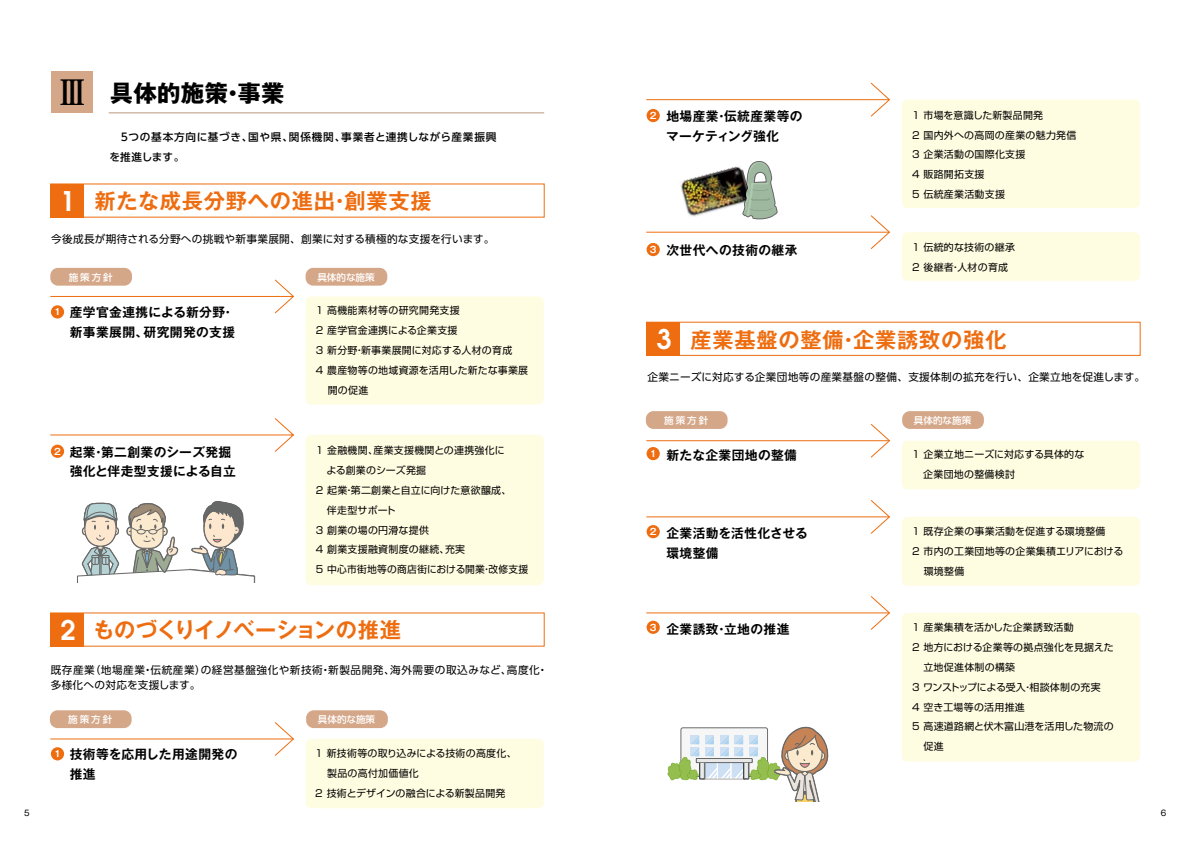
<style>
.page{position:relative;width:1191px;height:842px;background:#fff}
.page>*{position:absolute;margin:0;border:0;box-sizing:border-box;transform-origin:0 0}
.t1{font:700 35.1px "Ryumin Pro";color:#000}
.t2{font:700 23.4px "Gothic MB101 Pro";letter-spacing:.015em;color:#000}
.t3{font:700 21.3px "Gothic MB101 Pro De";letter-spacing:.035em;color:#ed6d10}
.t4{font:700 21.3px "Gothic MB101 Pro De";letter-spacing:-.03em;color:#ed6d10}
.t5{font:700 12.8px/19.8px "Gothic MB101 Pro De";letter-spacing:.03em;color:#000}
.t6{font:10.6px "UD Shin Go Pro";letter-spacing:.03em;color:#000}
.t7{font:10.6px/14.9px "UD Shin Go Pro";letter-spacing:.05em;color:#000}
.t8{font:500 10.6px/19.8px "UD Shin Go Pro";letter-spacing:.07em;color:#000}
.t9{font:9.9px/19.8px "Shin Go Pro";letter-spacing:.03em;color:#000}
.t10{font:9.9px "Shin Go Pro";letter-spacing:-.015em;color:#000}
.t11{font:9.9px "Shin Go Pro";letter-spacing:-.005em;color:#000}
.t12{font:9.9px "Shin Go Pro";letter-spacing:.005em;color:#000}
.t13{font:500 9.6px "UD Shin Go Pro";color:#fff}
.t14{font:700 8.9px "Gothic MB101 Pro De";color:#fff}
.t15{font:8px "Gothic MB101 Pro";color:#000}
.s1{font-family:"Avant Garde";font-weight:600;font-size:26.9px;color:#fff}
</style>
<div class="page">
<img style="left:680px;top:166px;width:62px;height:51px">
<div style="left:305px;top:296px;width:239px;height:109px;background:#fffde1;border-radius:6px"></div>
<div style="left:902px;top:100px;width:238px;height:108px;background:#fffde1;border-radius:6px"></div>
<div style="left:902px;top:613px;width:238px;height:148px;background:#fffde1;border-radius:6px"></div>
<div style="left:902px;top:441px;width:238px;height:48px;background:#fffde1;border-radius:6px"></div>
<div style="left:902px;top:232px;width:238px;height:49px;background:#fffde1;border-radius:6px"></div>
<div style="left:902px;top:517px;width:238px;height:69px;background:#fffde1;border-radius:6px"></div>
<div style="left:305px;top:739px;width:239px;height:69px;background:#fffde1;border-radius:6px"></div>
<div style="left:305px;top:435px;width:239px;height:150px;background:#fffde1;border-radius:6px"></div>
<svg style="left:742px;top:161px;width:35px;height:58px"></svg>
<div style="left:51px;top:71px;width:41px;height:42px;background:#d5a789"></div>
<div style="left:646px;top:322px;width:494px;height:34px;border:1px solid #ed6d10"></div>
<div style="left:646px;top:322px;width:34px;height:33px;background:#ed6d10"></div>
<div style="left:51px;top:613px;width:33px;height:33px;background:#ed6d10"></div>
<div style="left:51px;top:184px;width:33px;height:33px;background:#ed6d10"></div>
<div style="left:50px;top:268px;width:82px;height:18px;background:#d5a789;border-radius:8px"></div>
<div style="left:305px;top:268px;width:82px;height:18px;background:#d5a789;border-radius:8px"></div>
<div style="left:50px;top:710px;width:82px;height:18px;background:#d5a789;border-radius:8px"></div>
<div style="left:306px;top:710px;width:82px;height:18px;background:#d5a789;border-radius:8px"></div>
<div style="left:646px;top:411px;width:81px;height:18px;background:#d5a789;border-radius:8px"></div>
<div style="left:902px;top:411px;width:82px;height:18px;background:#d5a789;border-radius:8px"></div>
<div style="left:51px;top:305px;width:13px;height:13px;background:#ed6d10;border-radius:50%"></div>
<div style="left:51px;top:747px;width:13px;height:13px;background:#ed6d10;border-radius:50%"></div>
<div style="left:51px;top:445px;width:13px;height:13px;background:#ed6d10;border-radius:50%"></div>
<div style="left:646px;top:109px;width:14px;height:13px;background:#ed6d10;border-radius:50%"></div>
<div style="left:646px;top:447px;width:14px;height:13px;background:#ed6d10;border-radius:50%"></div>
<div style="left:646px;top:525px;width:14px;height:13px;background:#ed6d10;border-radius:50%"></div>
<div style="left:646px;top:621px;width:14px;height:13px;background:#ed6d10;border-radius:50%"></div>
<div style="left:646px;top:243px;width:14px;height:13px;background:#ed6d10;border-radius:50%"></div>
<svg style="left:77px;top:500px;width:179px;height:82px"></svg>
<svg style="left:667px;top:726px;width:162px;height:76px"></svg>
<hr style="left:109px;top:112px;width:435px;height:1px;background:#ba987d">
<hr style="left:50px;top:739px;width:243px;height:1px;background:#ed6d10">
<svg style="left:274px;top:722px;width:20px;height:34px"></svg>
<hr style="left:646px;top:99px;width:243px;height:1px;background:#ed6d10">
<svg style="left:870px;top:82px;width:20px;height:35px"></svg>
<hr style="left:646px;top:232px;width:243px;height:1px;background:#ed6d10">
<svg style="left:870px;top:215px;width:20px;height:34px"></svg>
<hr style="left:646px;top:440px;width:243px;height:1px;background:#ed6d10">
<svg style="left:870px;top:423px;width:20px;height:35px"></svg>
<hr style="left:646px;top:517px;width:243px;height:1px;background:#ed6d10">
<svg style="left:870px;top:500px;width:20px;height:34px"></svg>
<hr style="left:646px;top:613px;width:243px;height:1px;background:#ed6d10">
<svg style="left:870px;top:596px;width:20px;height:34px"></svg>
<hr style="left:50px;top:296px;width:243px;height:1px;background:#ed6d10">
<svg style="left:274px;top:279px;width:20px;height:35px"></svg>
<hr style="left:50px;top:435px;width:243px;height:1px;background:#ed6d10">
<svg style="left:274px;top:418px;width:20px;height:34px"></svg>
<h1 class="t1" style="left:55px;top:63px;width:37px">Ⅲ</h1>
<h2 class="t2" style="left:110px;top:73px;width:176px">具体的施策・事業</h2>
<p class="t8" style="left:109px;top:126px;width:388px">　５つの基本方向に基づき、国や県、関係機関、事業者と連携しながら産業振興を推進します。</p>
<h3 class="t3" style="left:60px;top:184px;width:373px"><span class="s1">1</span> 新たな成長分野への進出・創業支援</h3>
<p class="t6" style="left:51px;top:230px;width:445px">今後成長が期待される分野への挑戦や新事業展開、創業に対する積極的な支援を行います。</p>
<p class="t14" style="left:54px;top:304px;width:8px">1</p>
<p class="t13" style="left:69px;top:269px;width:46px">施策方針</p>
<p class="t5" style="left:70px;top:301px;width:167px">産学官金連携による新分野・新事業展開、研究開発の支援</p>
<p class="t13" style="left:317px;top:269px;width:59px">具体的な施策</p>
<p class="t9" style="left:316px;top:300px;width:145px">1 高機能素材等の研究開発支援</p>
<p class="t9" style="left:316px;top:319px;width:143px">2 産学官金連携による企業支援</p>
<p class="t9" style="left:316px;top:339px;width:198px">3 新分野・新事業展開に対応する人材の育成</p>
<p class="t9" style="left:316px;top:359px;width:214px">4 農産物等の地域資源を活用した新たな事業展</p>
<p class="t9" style="left:328px;top:379px;width:42px">開の促進</p>
<p class="t14" style="left:54px;top:444px;width:8px">2</p>
<p class="t5" style="left:70px;top:440px;width:167px">起業・第二創業のシーズ発掘強化と伴走型支援による自立</p>
<p class="t9" style="left:316px;top:439px;width:190px">1 金融機関、産業支援機関との連携強化に</p>
<p class="t12" style="left:326px;top:462px;width:101px">よる創業のシーズ発掘</p>
<p class="t9" style="left:316px;top:479px;width:197px">2 起業・第二創業と自立に向けた意欲醸成、</p>
<p class="t9" style="left:327px;top:499px;width:70px">伴走型サポート</p>
<p class="t9" style="left:316px;top:519px;width:115px">3 創業の場の円滑な提供</p>
<p class="t9" style="left:316px;top:538px;width:151px">4 創業支援融資制度の継続、充実</p>
<p class="t9" style="left:316px;top:558px;width:214px">5 中心市街地等の商店街における開業・改修支援</p>
<h3 class="t4" style="left:60px;top:613px;width:342px"><span class="s1">2</span> ものづくりイノベーションの推進</h3>
<p class="t7" style="left:51px;top:662px;width:499px">既存産業（地場産業・伝統産業）の経営基盤強化や新技術・新製品開発、海外需要の取込みなど、高度化・多様化への対応を支援します。</p>
<p class="t14" style="left:54px;top:746px;width:8px">1</p>
<p class="t13" style="left:68px;top:712px;width:46px">施策方針</p>
<p class="t5" style="left:70px;top:743px;width:169px">技術等を応用した用途開発の推進</p>
<p class="t13" style="left:318px;top:712px;width:59px">具体的な施策</p>
<p class="t9" style="left:315px;top:742px;width:203px">1 新技術等の取り込みによる技術の高度化、</p>
<p class="t9" style="left:327px;top:762px;width:93px">製品の高付加価値化</p>
<p class="t11" style="left:315px;top:785px;width:192px">2 技術とデザインの融合による新製品開発</p>
<p class="t14" style="left:650px;top:108px;width:8px">2</p>
<p class="t5" style="left:666px;top:105px;width:138px">地場産業・伝統産業等のマーケティング強化</p>
<p class="t9" style="left:912px;top:104px;width:166px">1 市場を意識した新製品開発<br>2 国内外への高岡の産業の魅力発信<br>3 企業活動の国際化支援<br>4 販路開拓支援<br>5 伝統産業活動支援</p>
<p class="t14" style="left:650px;top:242px;width:8px">3</p>
<p class="t5" style="left:666px;top:239px;width:133px">次世代への技術の継承</p>
<p class="t9" style="left:912px;top:236px;width:104px">1 伝統的な技術の継承<br>2 後継者・人材の育成</p>
<h3 class="t3" style="left:656px;top:322px;width:351px"><span class="s1">3</span> 産業基盤の整備・企業誘致の強化</h3>
<p class="t6" style="left:647px;top:369px;width:499px">企業ニーズに対応する企業団地等の産業基盤の整備、支援体制の拡充を行い、企業立地を促進します。</p>
<p class="t14" style="left:650px;top:446px;width:8px">1</p>
<p class="t13" style="left:664px;top:412px;width:46px">施策方針</p>
<p class="t5" style="left:666px;top:444px;width:132px">新たな企業団地の整備</p>
<p class="t13" style="left:914px;top:412px;width:59px">具体的な施策</p>
<p class="t9" style="left:923px;top:443px;width:163px;text-indent:-11px">1 企業立地ニーズに対応する具体的な企業団地の整備検討</p>
<p class="t14" style="left:650px;top:524px;width:8px">2</p>
<p class="t5" style="left:666px;top:522px;width:143px">企業活動を活性化させる環境整備</p>
<p class="t9" style="left:912px;top:521px;width:195px">1 既存企業の事業活動を促進する環境整備</p>
<p class="t9" style="left:912px;top:540px;width:213px">2 市内の工業団地等の企業集積エリアにおける</p>
<p class="t9" style="left:923px;top:560px;width:42px">環境整備</p>
<p class="t14" style="left:650px;top:620px;width:8px">3</p>
<p class="t5" style="left:666px;top:617px;width:124px">企業誘致・立地の推進</p>
<p class="t9" style="left:912px;top:616px;width:163px">1 産業集積を活かした企業誘致活動</p>
<p class="t9" style="left:912px;top:636px;width:203px">2 地方における企業等の拠点強化を見据えた</p>
<p class="t9" style="left:923px;top:656px;width:93px">立地促進体制の構築</p>
<p class="t10" style="left:912px;top:679px;width:190px">3 ワンストップによる受入・相談体制の充実</p>
<p class="t9" style="left:912px;top:696px;width:114px">4 空き工場等の活用推進</p>
<p class="t9" style="left:912px;top:716px;width:203px">5 高速道路網と伏木富山港を活用した物流の</p>
<p class="t9" style="left:923px;top:735px;width:22px">促進</p>
<p class="t15" style="left:24px;top:806px;width:7px">5</p>
<p class="t15" style="left:1160px;top:806px;width:7px">6</p>
</div>
